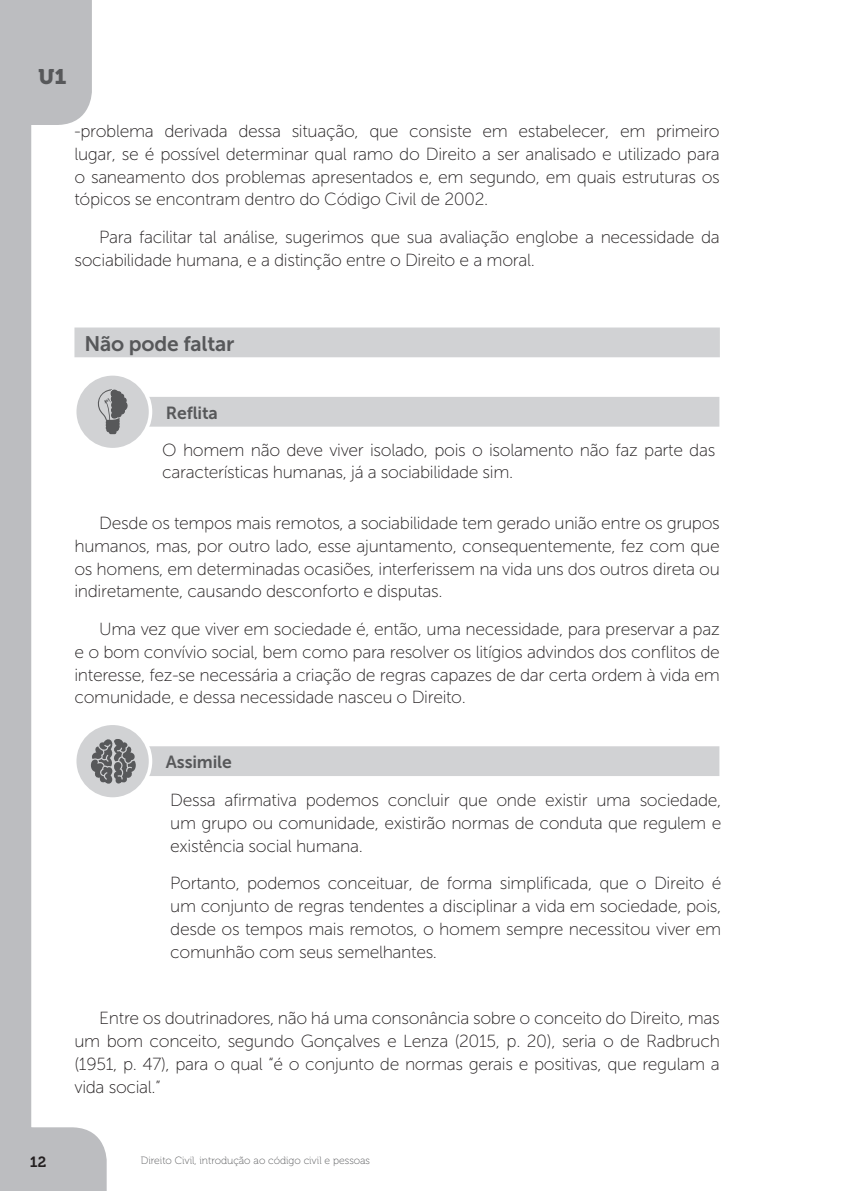
<style>
.page{position:relative;width:844px;height:1191px;background:#fff}
.page>*{position:absolute;margin:0;border:0;box-sizing:border-box;transform-origin:0 0}
.t1{font:21px "Museo Sans 700";letter-spacing:-.01em;color:#57585a}
.t2{font:21px "Museo 900";color:#57585a}
.t3{font:17.5px/22.8px "Museo Sans 100";letter-spacing:-.02em;color:#231f20;text-align:justify}
.t4{font:17.5px "Museo Sans 700";letter-spacing:-.01em;color:#57585a}
.t5{font:14.7px "Museo 700";color:#231f20}
.t6{font:10.5px "Museo 100";color:#57585a}
</style>
<div class="page">
<svg style="left:0;top:0;width:107px;height:1191px"></svg>
<div style="left:74px;top:327px;width:645px;height:30px;background:#d1d2d4;border:2px solid #d1d2d4"></div>
<div style="left:82px;top:746px;width:637px;height:30px;background:#d1d2d4;border:2px solid #d1d2d4"></div>
<div style="left:75px;top:723px;width:75px;height:76px;background:#d1d2d4;border-radius:50%"></div>
<div style="left:73px;top:721px;width:79px;height:80px;border:4px solid #fff;border-radius:50%"></div>
<svg style="left:91px;top:739px;width:45px;height:45px"></svg>
<div style="left:82px;top:397px;width:637px;height:29px;background:#d1d2d4"></div>
<div style="left:75px;top:374px;width:75px;height:75px;background:#d1d2d4;border-radius:50%"></div>
<div style="left:73px;top:372px;width:79px;height:79px;border:4px solid #fff;border-radius:50%"></div>
<svg style="left:97px;top:389px;width:31px;height:45px"></svg>
<p class="t2" style="left:38px;top:65px;width:30px">U1</p>
<p class="t3" style="left:74px;top:120px;width:646px">-problema derivada dessa situação, que consiste em estabelecer, em primeiro lugar, se é possível determinar qual ramo do Direito a ser analisado e utilizado para o saneamento dos problemas apresentados e, em segundo, em quais estruturas os tópicos se encontram dentro do Código Civil de 2002.</p>
<p class="t3" style="left:74px;top:226px;width:646px;text-indent:25px">Para facilitar tal análise, sugerimos que sua avaliação englobe a necessidade da sociabilidade humana, e a distinção entre o Direito e a moral.</p>
<p class="t5" style="left:30px;top:1153px;width:18px">12</p>
<p class="t1" style="left:84px;top:332px;width:151px">Não pode faltar</p>
<p class="t4" style="left:166px;top:403px;width:53px">Reflita</p>
<p class="t3" style="left:162px;top:438px;width:554px">O homem não deve viver isolado, pois o isolamento não faz parte das características humanas, já a sociabilidade sim.</p>
<p class="t3" style="left:74px;top:512px;width:646px;text-indent:25px">Desde os tempos mais remotos, a sociabilidade tem gerado união entre os grupos humanos, mas, por outro lado, esse ajuntamento, consequentemente, fez com que os homens, em determinadas ocasiões, interferissem na vida uns dos outros direta ou indiretamente, causando desconforto e disputas.</p>
<p class="t3" style="left:74px;top:618px;width:646px;text-indent:25px">Uma vez que viver em sociedade é, então, uma necessidade, para preservar a paz e o bom convívio social, bem como para resolver os litígios advindos dos conflitos de interesse, fez-se necessária a criação de regras capazes de dar certa ordem à vida em comunidade, e dessa necessidade nasceu o Direito.</p>
<p class="t4" style="left:166px;top:752px;width:67px">Assimile</p>
<p class="t3" style="left:170px;top:789px;width:552px">Dessa afirmativa podemos concluir que onde existir uma sociedade, um grupo ou comunidade, existirão normas de conduta que regulem e existência social humana.</p>
<p class="t3" style="left:170px;top:872px;width:552px">Portanto, podemos conceituar, de forma simplificada, que o Direito é um conjunto de regras tendentes a disciplinar a vida em sociedade, pois, desde os tempos mais remotos, o homem sempre necessitou viver em comunhão com seus semelhantes.</p>
<p class="t3" style="left:74px;top:1007px;width:646px;text-indent:25px">Entre os doutrinadores, não há uma consonância sobre o conceito do Direito, mas um bom conceito, segundo Gonçalves e Lenza (2015, p. 20), seria o de Radbruch (1951, p. 47), para o qual “é o conjunto de normas gerais e positivas, que regulam a vida social.”</p>
<p class="t6" style="left:141px;top:1155px;width:231px">Direito Civil, introdução ao código civil e pessoas</p>
</div>
